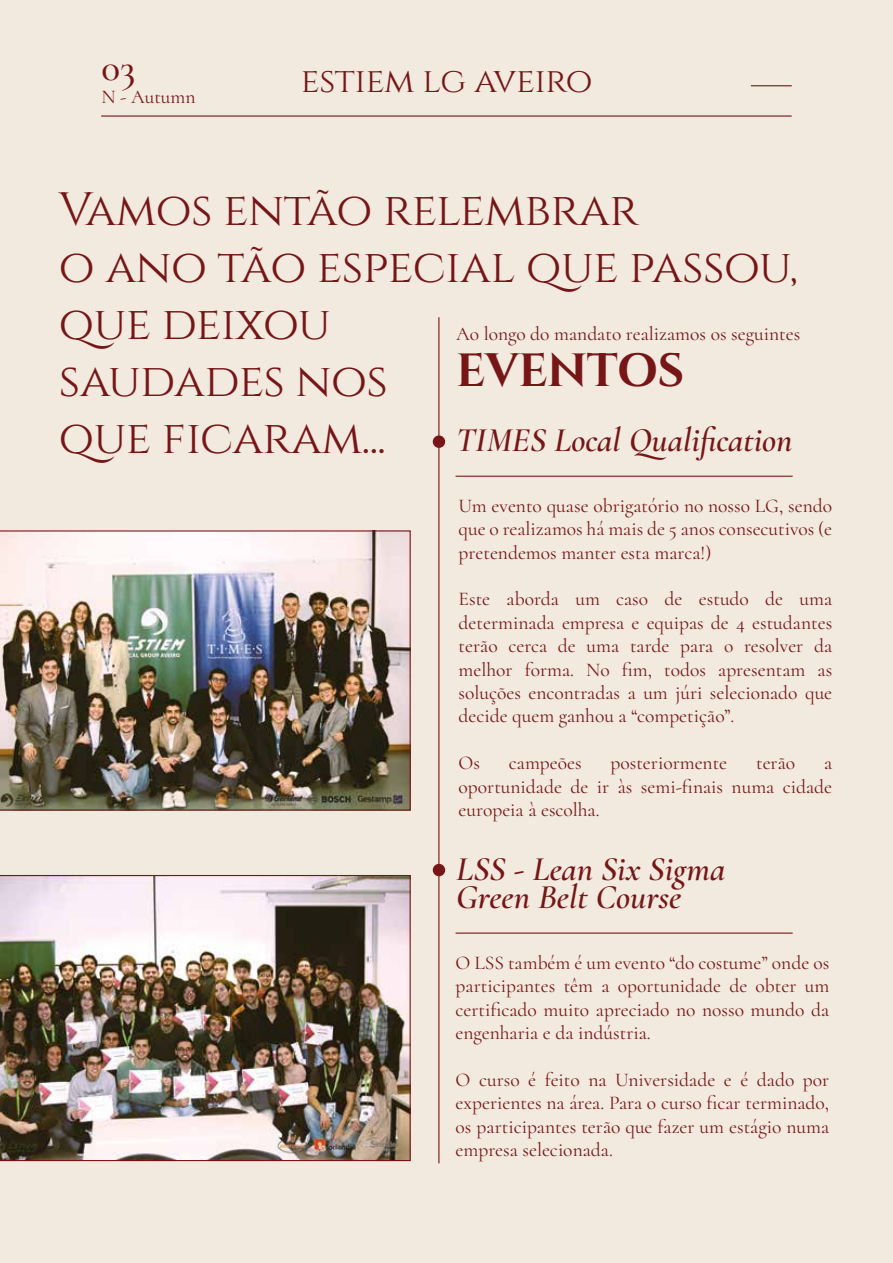
<style>
.page{position:relative;width:893px;height:1263px;background:#f2e9df}
.page>*{position:absolute;margin:0;border:0;box-sizing:border-box;transform-origin:0 0}
.t1{font:46.5px/56.8px "Cinzel";letter-spacing:-.01em;color:#761616}
.t2{font:500 39px "Cormorant";color:#761616}
.t3{font:italic 600 34.5px/28.5px "Cormorant";color:#761616}
.t4{font:34.5px "Cinzel";letter-spacing:-.01em;color:#761616}
.t5{font:19.5px/23.4px "Cormorant";color:#761616;text-align:justify}
</style>
<div class="page">
<hr style="left:439px;top:317px;width:1px;height:846px;background:#761614">
<hr style="left:456px;top:476px;width:337px;height:1px;background:#761614">
<hr style="left:456px;top:933px;width:337px;height:1px;background:#761614">
<div style="left:433px;top:864px;width:12px;height:12px;background:#761616;border-radius:50%"></div>
<div style="left:433px;top:435px;width:12px;height:13px;background:#761616;border-radius:50%"></div>
<img style="left:0;top:530px;width:411px;height:280px">
<img style="left:0;top:875px;width:411px;height:286px">
<hr style="left:751px;top:85px;width:41px;height:1px;background:#761616">
<hr style="left:101px;top:115px;width:691px;height:2px;background:#761616">
<h2 class="t2" style="left:101px;top:44px;width:35px">03</h2>
<h3 class="t4" style="left:301px;top:58px;width:293px">estiem lg aveiro</h3>
<p class="t5" style="left:101px;top:85px;width:96px">N - Autumn</p>
<h1 class="t1" style="left:59px;top:183px;width:741px">Vamos então relembrar<br>o ano tão especial que passou, que deixou<br>saudades nos<br>que ficaram...</h1>
<p class="t5" style="left:456px;top:322px;width:346px">Ao longo do mandato realizamos os seguintes</p>
<h1 class="t1" style="left:456px;top:343px;width:230px">EVENTOS</h1>
<h3 class="t3" style="left:456px;top:423px;width:338px">TIMES Local Qualification</h3>
<p class="t5" style="left:459px;top:494px;width:375px">Um evento quase obrigatório no nosso LG, sendo que o realizamos há mais de 5 anos consecutivos (e pretendemos manter esta marca!)</p>
<p class="t5" style="left:459px;top:587px;width:375px">Este aborda um caso de estudo de uma determinada empresa e equipas de 4 estudantes terão cerca de uma tarde para o resolver da melhor forma. No fim, todos apresentam as soluções encontradas a um júri selecionado que decide quem ganhou a “competição”.</p>
<p class="t5" style="left:459px;top:751px;width:23px">Os</p>
<p class="t5" style="left:509px;top:751px;width:74px">campeões</p>
<p class="t5" style="left:610px;top:751px;width:118px">posteriormente</p>
<p class="t5" style="left:756px;top:751px;width:41px">terão</p>
<p class="t5" style="left:459px;top:751px;width:375px;text-indent:365px">a oportunidade de ir às semi-finais numa cidade europeia à escolha.</p>
<h3 class="t3" style="left:456px;top:851px;width:271px">LSS - Lean Six Sigma<br>Green Belt Course</h3>
<p class="t5" style="left:456px;top:951px;width:375px">O LSS também é um evento “do costume” onde os participantes têm a oportunidade de obter um certificado muito apreciado no nosso mundo da engenharia e da indústria.</p>
<p class="t5" style="left:456px;top:1068px;width:375px">O curso é feito na Universidade e é dado por experientes na área. Para o curso ficar terminado, os participantes terão que fazer um estágio numa empresa selecionada.</p>
</div>
